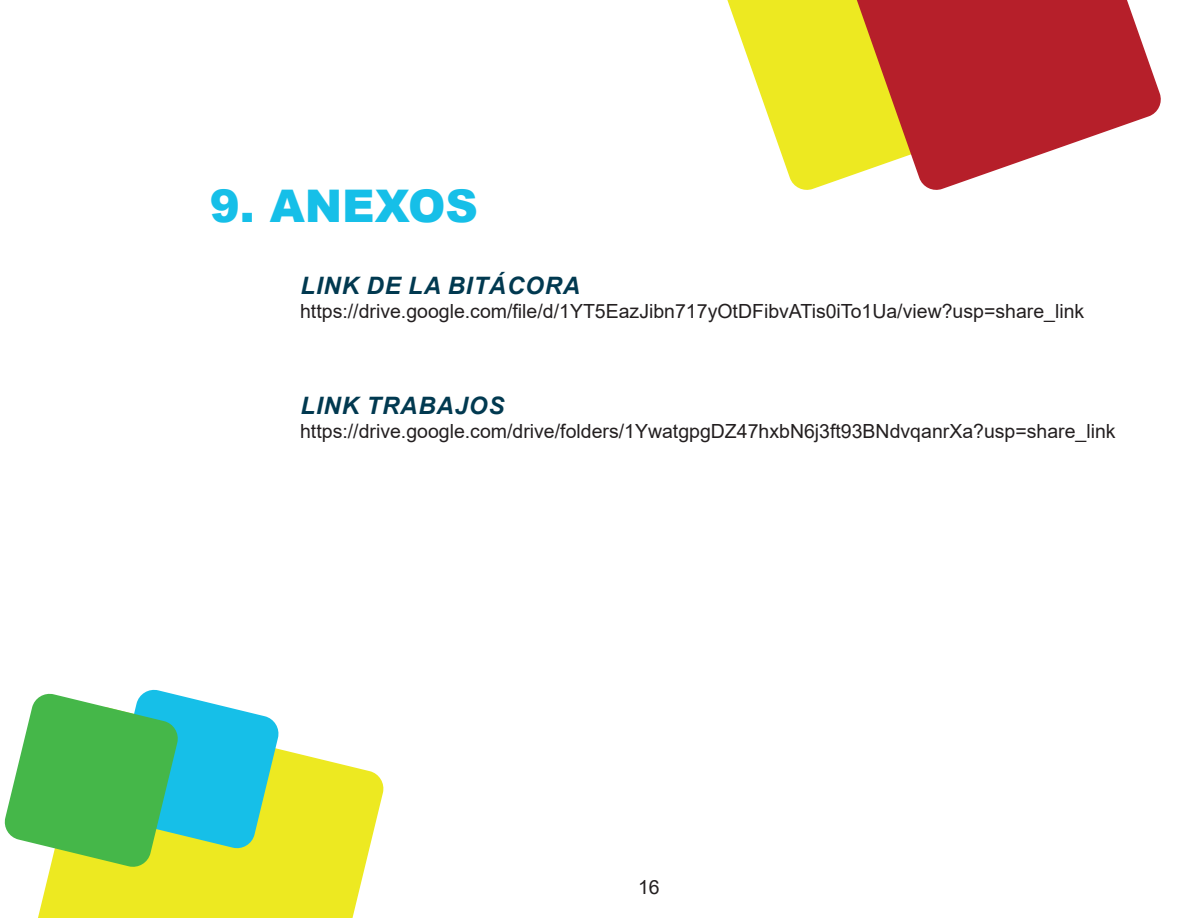
<style>
.page{position:relative;width:1188px;height:918px;background:#fff}
.page>*{position:absolute;margin:0;border:0;box-sizing:border-box;transform-origin:0 0}
.titulos_black{font:900 45px "Arial";color:#16bfe8}
.Subtitulos{font:italic 700 24px "Arial";letter-spacing:.035em;color:#013950}
.Texto_de_parrafo{font:19.5px "Arial";color:#231f20}
</style>
<div class="page">
<svg style="left:38px;top:749px;width:346px;height:169px;background:#efeb3d"></svg>
<svg style="left:4px;top:689px;width:276px;height:180px"></svg>
<svg style="left:727px;top:0;width:126px;height:190px;fill:#ede921"></svg>
<svg style="left:853px;top:0;width:308px;height:190px;fill:#b61f2a"></svg>
<p class="titulos_black" style="left:210px;top:173px;width:270px">9. ANEXOS</p>
<p class="Subtitulos" style="left:301px;top:270px;width:281px">LINK DE LA BITÁCORA</p>
<p class="Texto_de_parrafo" style="left:300px;top:298px;width:786px">https://drive.google.com/file/d/1YT5EazJibn717yOtDFibvATis0iTo1Ua/view?usp=share_link</p>
<p class="Subtitulos" style="left:301px;top:390px;width:205px">LINK TRABAJOS</p>
<p class="Texto_de_parrafo" style="left:300px;top:418px;width:817px">https://drive.google.com/drive/folders/1YwatgpgDZ47hxbN6j3ft93BNdvqanrXa?usp=share_link</p>
<p class="Texto_de_parrafo" style="left:638px;top:874px;width:23px">16</p>
</div>
